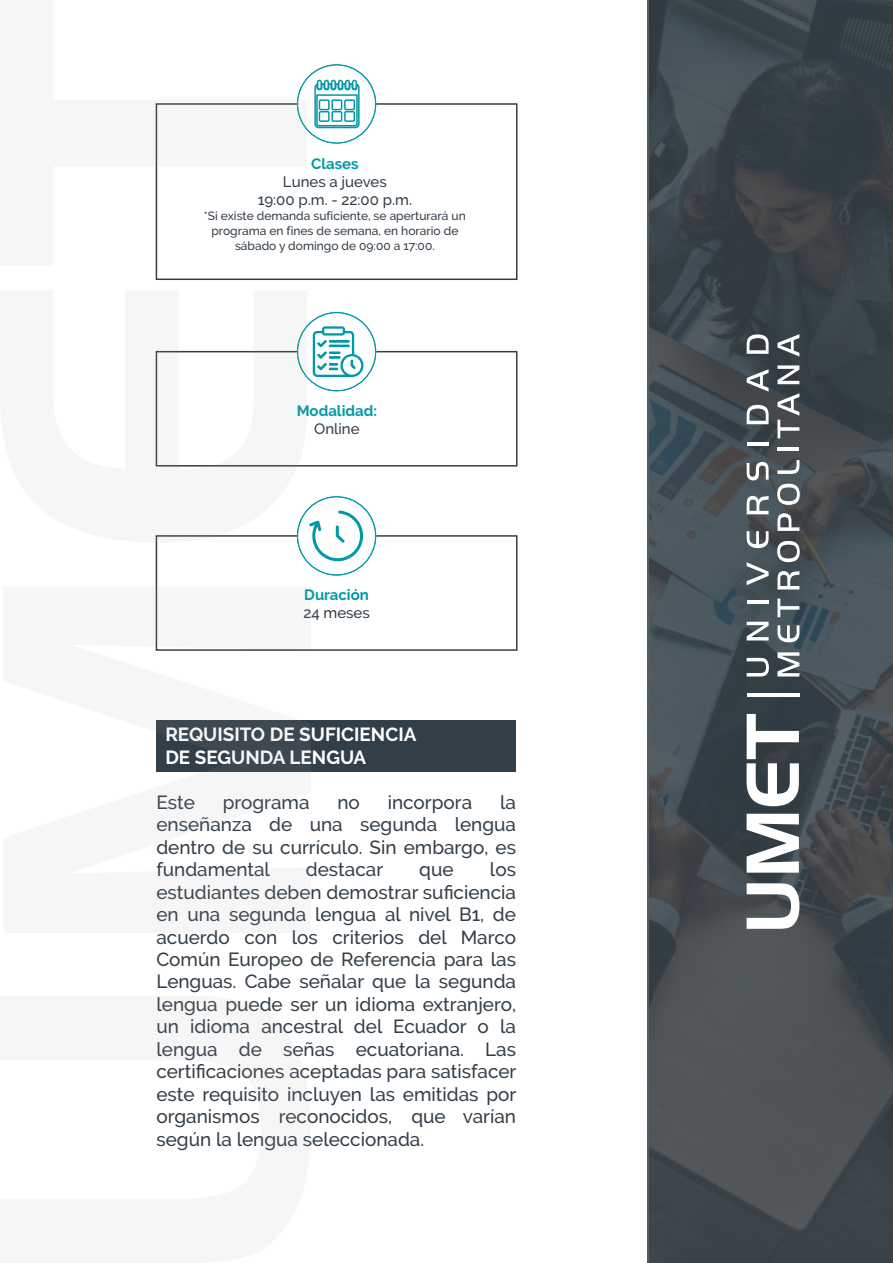
<style>
.page{position:relative;width:893px;height:1263px;background:#fff}
.page>*{position:absolute;margin:0;border:0;box-sizing:border-box;transform-origin:0 0}
.t1{font:500 18.9px/22.5px "Raleway";color:#323e48;text-align:justify}
.t2{font:700 18.9px/22.5px "Raleway";color:#fff}
.t3{font:500 15px/18px "Raleway";color:#323e48;text-align:center}
.t4{font:700 15px "Raleway";color:#0099a8}
.t5{font:500 12px/15px "Raleway";color:#323e48;text-align:center}
</style>
<div class="page">
<div style="left:156px;top:720px;width:360px;height:51px;background:#323e48"></div>
<div style="left:156px;top:103px;width:361px;height:177px;border:2px solid #323e48"></div>
<div style="left:156px;top:351px;width:361px;height:116px;border:2px solid #323e48"></div>
<svg style="left:307px;top:312px;width:69px;height:79px"></svg>
<div style="left:156px;top:535px;width:361px;height:116px;border:2px solid #323e48"></div>
<svg style="left:307px;top:64px;width:69px;height:80px"></svg>
<svg style="left:297px;top:496px;width:79px;height:80px"></svg>
<svg style="left:647px;top:0;width:246px;height:1263px;background:#424a50"></svg>
<svg style="left:747px;top:883px;width:52px;height:46px"></svg>
<svg style="left:747px;top:814px;width:52px;height:59px"></svg>
<svg style="left:747px;top:714px;width:52px;height:92px"></svg>
<hr style="left:747px;top:693px;width:52px;height:3px;background:#fff">
<svg style="left:747px;top:658px;width:22px;height:18px"></svg>
<svg style="left:747px;top:622px;width:22px;height:18px"></svg>
<hr style="left:747px;top:600px;width:22px;height:4px;background:#fff">
<svg style="left:747px;top:562px;width:22px;height:23px"></svg>
<svg style="left:747px;top:531px;width:22px;height:17px"></svg>
<svg style="left:747px;top:496px;width:22px;height:18px"></svg>
<svg style="left:747px;top:462px;width:22px;height:18px"></svg>
<hr style="left:747px;top:442px;width:22px;height:3px;background:#fff">
<svg style="left:747px;top:405px;width:22px;height:19px"></svg>
<svg style="left:747px;top:369px;width:22px;height:23px"></svg>
<svg style="left:747px;top:334px;width:22px;height:20px"></svg>
<svg style="left:777px;top:652px;width:22px;height:24px"></svg>
<svg style="left:777px;top:625px;width:22px;height:17px"></svg>
<svg style="left:777px;top:598px;width:22px;height:19px"></svg>
<svg style="left:777px;top:571px;width:22px;height:18px"></svg>
<svg style="left:777px;top:541px;width:23px;height:21px"></svg>
<svg style="left:777px;top:513px;width:22px;height:18px"></svg>
<svg style="left:777px;top:484px;width:23px;height:21px"></svg>
<svg style="left:777px;top:460px;width:22px;height:14px"></svg>
<hr style="left:777px;top:447px;width:22px;height:4px;background:#fff">
<svg style="left:777px;top:393px;width:22px;height:45px"></svg>
<svg style="left:777px;top:365px;width:22px;height:19px"></svg>
<svg style="left:777px;top:334px;width:22px;height:23px"></svg>
<svg style="left:155px;top:587px;width:156px;height:185px"></svg>
<svg style="left:155px;top:325px;width:152px;height:217px;fill:#f6f6f6"></svg>
<svg style="left:155px;top:77px;width:152px;height:189px"></svg>
<p class="t4" style="left:311px;top:155px;width:49px">Clases</p>
<p class="t3" style="left:258px;top:173px;width:156px">Lunes a jueves<br>19:00 p.m. - 22:00 p.m.</p>
<p class="t5" style="left:204px;top:208px;width:263px">*Si existe demanda suficiente, se aperturará un programa en fines de semana, en horario de sábado y domingo de 09:00 a 17:00.</p>
<p class="t4" style="left:297px;top:402px;width:82px">Modalidad:</p>
<p class="t3" style="left:314px;top:419px;width:47px">Online</p>
<p class="t4" style="left:304px;top:586px;width:66px">Duración</p>
<p class="t3" style="left:303px;top:603px;width:68px">24 meses</p>
<p class="t2" style="left:165px;top:724px;width:253px">REQUISITO DE SUFICIENCIA<br>DE SEGUNDA LENGUA</p>
<p class="t1" style="left:156px;top:791px;width:40px">Este</p>
<p class="t1" style="left:223px;top:791px;width:88px">programa</p>
<p class="t1" style="left:337px;top:791px;width:24px">no</p>
<p class="t1" style="left:388px;top:791px;width:86px">incorpora</p>
<p class="t1" style="left:156px;top:791px;width:361px;text-indent:344px">la enseñanza de una segunda lengua dentro de su currículo. Sin embargo, es fundamental</p>
<p class="t1" style="left:156px;top:858px;width:362px;text-indent:334px">los estudiantes deben demostrar suficiencia en una segunda lengua al nivel B1, de acuerdo con los criterios del Marco Común Europeo de Referencia para las Lenguas. Cabe señalar que la segunda lengua puede ser un idioma extranjero, un idioma ancestral del Ecuador o la lengua de señas ecuatoriana. Las certificaciones aceptadas para satisfacer este requisito incluyen las emitidas por organismos reconocidos, que varían según la lengua seleccionada.</p>
<p class="t1" style="left:306px;top:858px;width:79px">destacar</p>
<p class="t1" style="left:419px;top:858px;width:36px">que</p>
</div>
